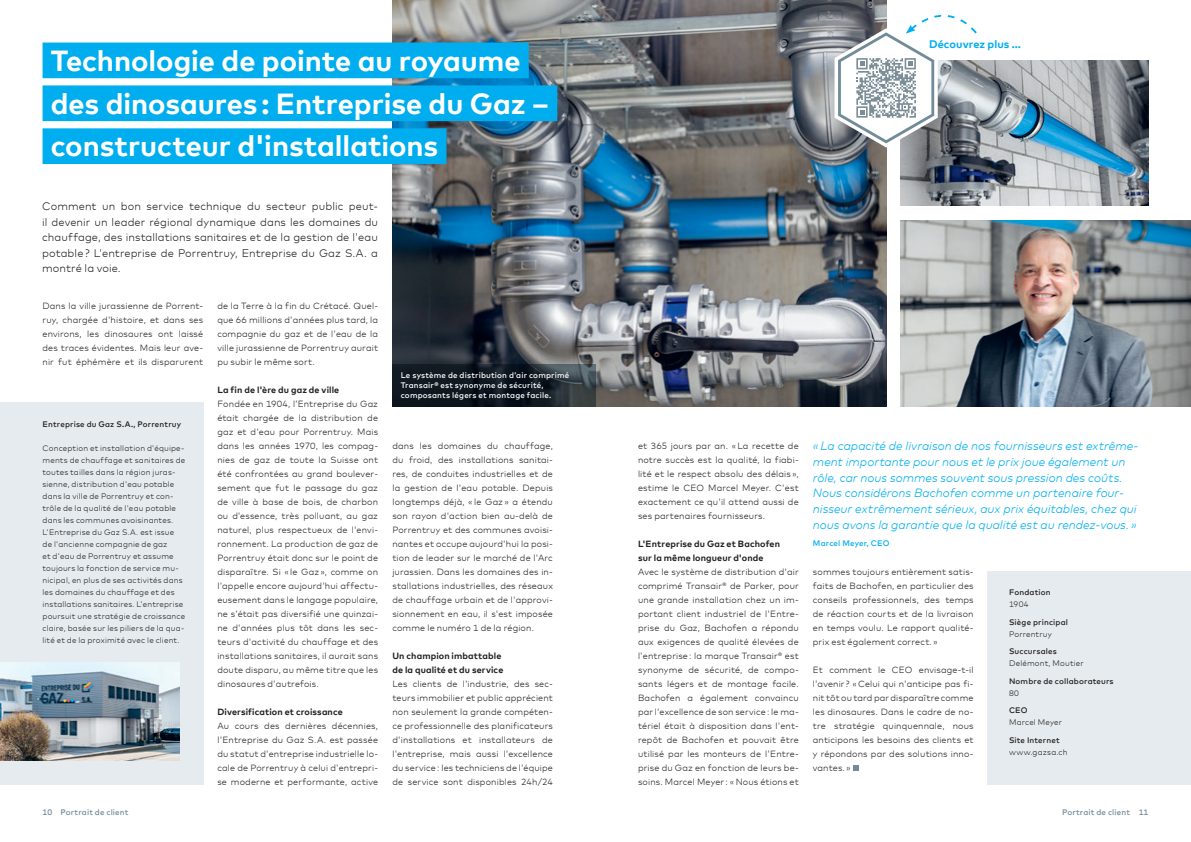
<style>
.page{position:relative;width:1191px;height:842px;background:#fff}
.page>*{position:absolute;margin:0;border:0;box-sizing:border-box;transform-origin:0 0}
.t1{font:700 29px/42.9px "Mark Offc Pro";letter-spacing:-.005em;color:#fff}
.t2{font:italic 300 12px/15.8px "Mark Offc Pro";color:#00aeef}
.t3{font:300 11px/15.5px "Mark Offc Pro";letter-spacing:.01em;color:#231f20;text-align:justify}
.t4{font:700 11px "Mark Offc Pro";letter-spacing:.005em;color:#00aeef}
.t5{font:300 9px/14px "Mark Offc Pro";letter-spacing:.015em;color:#231f20;text-align:justify}
.t6{font:700 9px/14px "Mark Offc Pro";letter-spacing:.015em;color:#231f20}
.t7{font:300 8px/12px "Mark Offc Pro";letter-spacing:.02em;color:#231f20}
.t8{font:500 8px "Mark Offc Pro";letter-spacing:.02em;color:#231f20}
.t9{font:500 8px/10px "Mark Offc Pro";letter-spacing:.02em;color:#fff}
.t10{font:500 8px "Mark Offc Pro";letter-spacing:.02em;color:#718c99}
.t11{font:500 8px "Mark Offc Pro";letter-spacing:.015em;color:#00aeef}
</style>
<div class="page">
<img style="left:392px;top:0;width:494px;height:407px">
<img style="left:900px;top:220px;width:291px;height:187px">
<img style="left:900px;top:60px;width:248px;height:146px">
<svg style="left:392px;top:365px;width:203px;height:42px;background:#182129"></svg>
<div style="left:987px;top:571px;width:204px;height:214px;background:#e5ebee"></div>
<div style="left:0;top:402px;width:203px;height:383px;background:#e5ebee"></div>
<div style="left:43px;top:43px;width:486px;height:35px;background:#00aeef"></div>
<div style="left:43px;top:85px;width:514px;height:36px;background:#00aeef"></div>
<div style="left:43px;top:128px;width:403px;height:36px;background:#00aeef"></div>
<svg style="left:834px;top:0;width:144px;height:147px"></svg>
<svg style="left:853px;top:765px;width:5px;height:6px"></svg>
<img style="left:0;top:663px;width:179px;height:98px">
<h1 class="t1" style="left:51px;top:36px;width:500px">Technologie de pointe au royaume des dinosaures : Entreprise du Gaz – constructeur d'installations</h1>
<p class="t4" style="left:929px;top:36px;width:93px">Découvrez plus …</p>
<p class="t3" style="left:42px;top:198px;width:337px">Comment un bon service technique du secteur public peut&shy;il devenir un leader régional dynamique dans les domaines du chauffage, des installations sanitaires et de la gestion de l'eau potable ? L'entreprise de Porrentruy, Entreprise du Gaz S.A. a montré la voie.</p>
<p class="t5" style="left:43px;top:298px;width:162px">Dans la ville jurassienne de Porrent&shy;ruy, chargée d'histoire, et dans ses environs, les dinosaures ont laissé des traces évidentes. Mais leur ave&shy;nir fut éphémère et ils disparurent</p>
<p class="t5" style="left:217px;top:298px;width:162px">de la Terre à la fin du Crétacé. Quel&shy;que 66 millions d'années plus tard, la compagnie du gaz et de l'eau de la ville jurassienne de Porrentruy aurait pu subir le même sort.</p>
<p class="t6" style="left:217px;top:382px;width:123px">La fin de l'ère du gaz de ville</p>
<p class="t5" style="left:217px;top:396px;width:162px">Fondée en 1904, l’Entreprise du Gaz était chargée de la distribution de gaz et d'eau pour Porrentruy. Mais dans les années 1970, les compag&shy;nies de gaz de toute la Suisse ont été confrontées au grand boulever&shy;sement que fut le passage du gaz de ville à base de bois, de charbon ou d’essence, très polluant, au gaz naturel, plus respectueux de l'envi&shy;ronnement. La production de gaz de Porrentruy était donc sur le point de disparaître. Si « le Gaz », comme on l'appelle encore aujourd'hui affectu&shy;eusement dans le langage populaire, ne s'était pas diversifié une quinzai&shy;ne d'années plus tôt dans les sec&shy;teurs d'activité du chauffage et des installations sanitaires, il aurait sans doute disparu, au même titre que les dinosaures d'autrefois.</p>
<p class="t6" style="left:217px;top:704px;width:127px">Diversification et croissance</p>
<p class="t5" style="left:217px;top:718px;width:162px">Au cours des dernières décennies, l'Entreprise du Gaz S.A. est passée du statut d'entreprise industrielle lo&shy;cale de Porrentruy à celui d'entrepri&shy;se moderne et performante, active</p>
<p class="t9" style="left:401px;top:370px;width:170px">Le système de distribution d’air comprimé<br>Transair® est synonyme de sécurité, composants légers et montage facile.</p>
<p class="t8" style="left:43px;top:418px;width:140px">Entreprise du Gaz S.A., Porrentruy</p>
<p class="t7" style="left:43px;top:441px;width:144px">Conception et installation d'équipe&shy;ments de chauffage et sanitaires de toutes tailles dans la région juras&shy;sienne, distribution d'eau potable dans la ville de Porrentruy et con&shy;trôle de la qualité de l'eau potable dans les communes avoisinantes.<br>L'Entreprise du Gaz S.A. est issue de l'ancienne compagnie de gaz<br>et d'eau de Porrentruy et assume toujours la fonction de service mu&shy;nicipal, en plus de ses activités dans les domaines du chauffage et des installations sanitaires. L'entreprise poursuit une stratégie de croissance claire, basée sur les piliers de la qua&shy;lité et de la proximité avec le client.</p>
<p class="t5" style="left:638px;top:438px;width:162px">et 365 jours par an. «La recette de notre succès est la qualité, la fiabi&shy;lité et le respect absolu des délais », estime le CEO Marcel Meyer. C'est exactement ce qu'il attend aussi de ses partenaires fournisseurs.</p>
<p class="t5" style="left:392px;top:438px;width:162px">dans les domaines du chauffage, du froid, des installations sanitai&shy;res, de conduites industrielles et de la gestion de l'eau potable. Depuis longtemps déjà, « le Gaz » a étendu son rayon d'action bien au-delà de Porrentruy et des communes avoisi&shy;nantes et occupe aujourd'hui la posi&shy;tion de leader sur le marché de l'Arc jurassien. Dans les domaines des in&shy;stallations industrielles, des réseaux de chauffage urbain et de l'approvi&shy;sionnement en eau, il s'est imposée comme le numéro 1 de la région.</p>
<p class="t6" style="left:392px;top:648px;width:112px">Un champion imbattable de la qualité et du service</p>
<p class="t5" style="left:392px;top:676px;width:162px">Les clients de l'industrie, des sec&shy;teurs immobilier et public apprécient non seulement la grande compéten&shy;ce professionnelle des planificateurs d'installations et installateurs de l'entreprise, mais aussi l'excellence du service : les techniciens de l'équipe de service sont disponibles 24h/24</p>
<p class="t6" style="left:638px;top:536px;width:143px">L'Entreprise du Gaz et Bachofen sur la même longueur d'onde</p>
<p class="t5" style="left:638px;top:564px;width:162px">Avec le système de distribution d'air comprimé Transair® de Parker, pour une grande installation chez un im&shy;portant client industriel de l'Entre&shy;prise du Gaz, Bachofen a répondu aux exigences de qualité élevées de l'entreprise : la marque Transair® est synonyme de sécurité, de compo&shy;sants légers et de montage facile.<br>Bachofen a également convaincu par l'excellence de son service: le ma&shy;tériel était à disposition dans l'ent&shy;repôt de Bachofen et pouvait être utilisé par les monteurs de l'Entre&shy;prise du Gaz en fonction de leurs be&shy;soins. Marcel Meyer : «Nous étions et</p>
<p class="t2" style="left:813px;top:437px;width:327px">«La capacité de livraison de nos fournisseurs est extrême&shy;ment importante pour nous et le prix joue également un rôle, car nous sommes souvent sous pression des coûts.<br>Nous considérons Bachofen comme un partenaire four&shy;nisseur extrêmement sérieux, aux prix équitables, chez qui nous avons la garantie que la qualité est au rendez-vous. »</p>
<p class="t11" style="left:813px;top:537px;width:78px">Marcel Meyer, CEO</p>
<p class="t5" style="left:813px;top:564px;width:162px">sommes toujours entièrement satis&shy;faits de Bachofen, en particulier des conseils professionnels, des temps de réaction courts et de la livraison en temps voulu. Le rapport qualité&shy;prix est également correct. »</p>
<p class="t5" style="left:813px;top:662px;width:162px">Et comment le CEO envisage-t-il l'avenir ? «Celui qui n'anticipe pas fi&shy;nit tôt ou tard par disparaître comme les dinosaures. Dans le cadre de no&shy;tre stratégie quinquennale, nous anticipons les besoins des clients et y répondons par des solutions inno&shy;vantes. »</p>
<p class="t8" style="left:1009px;top:586px;width:43px">Fondation</p>
<p class="t7" style="left:1009px;top:598px;width:21px">1904</p>
<p class="t8" style="left:1009px;top:616px;width:60px">Siège principal</p>
<p class="t7" style="left:1009px;top:627px;width:44px">Porrentruy</p>
<p class="t8" style="left:1009px;top:645px;width:49px">Succursales</p>
<p class="t7" style="left:1009px;top:657px;width:76px">Delémont, Moutier</p>
<p class="t8" style="left:1009px;top:675px;width:106px">Nombre de collaborateurs</p>
<p class="t7" style="left:1009px;top:686px;width:12px">80</p>
<p class="t8" style="left:1009px;top:704px;width:20px">CEO</p>
<p class="t7" style="left:1009px;top:716px;width:55px">Marcel Meyer</p>
<p class="t8" style="left:1009px;top:734px;width:52px">Site Internet</p>
<p class="t7" style="left:1009px;top:745px;width:60px">www.gazsa.ch</p>
<p class="t10" style="left:60px;top:807px;width:70px">Portrait de client</p>
<p class="t10" style="left:1062px;top:807px;width:70px">Portrait de client</p>
<p class="t10" style="left:43px;top:807px;width:11px">10</p>
<p class="t10" style="left:1138px;top:807px;width:11px">11</p>
</div>
